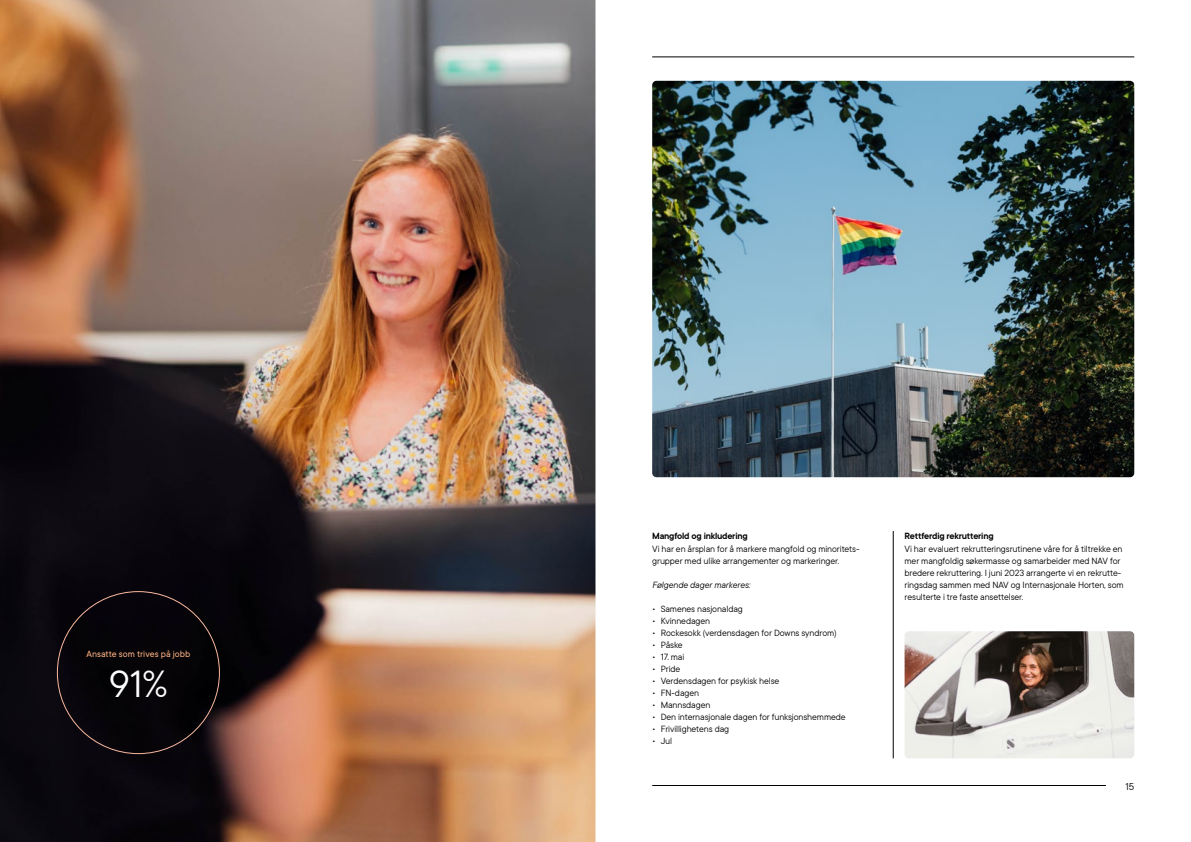
<style>
.page{position:relative;width:1191px;height:842px;background:#fff}
.page>*{position:absolute;margin:0;border:0;box-sizing:border-box;transform-origin:0 0}
.t1{font:42px "TT Commons";color:#fff}
.t2{font:11px "TT Commons";color:#000}
.t3{font:10px/12px "TT Commons";letter-spacing:-.01em;color:#000}
.t4{font:600 10px "TT Commons";letter-spacing:-.02em;color:#000}
.t5{font:italic 10px "TT Commons";letter-spacing:-.01em;color:#000}
.t6{font:10px "TT Commons";color:#feb183}
</style>
<div class="page">
<hr style="left:652px;top:57px;width:482px;height:1px;background:#000">
<hr style="left:652px;top:785px;width:454px;height:1px;background:#000">
<img style="left:0;top:0;width:595px;height:842px">
<img style="left:652px;top:81px;width:482px;height:396px">
<hr style="left:893px;top:531px;width:1px;height:227px;background:#000">
<img style="left:904px;top:631px;width:230px;height:127px">
<p class="t6" style="left:87px;top:648px;width:105px">Ansatte som trives på jobb</p>
<h1 class="t1" style="left:109px;top:658px;width:60px">91%</h1>
<p class="t4" style="left:652px;top:530px;width:97px">Mangfold og inkludering</p>
<p class="t3" style="left:652px;top:543px;width:209px">Vi har en årsplan for å markere mangfold og minoritets&shy;grupper med ulike arrangementer og markeringer.</p>
<p class="t5" style="left:652px;top:579px;width:99px">Følgende dager markeres:</p>
<p class="t3" style="left:652px;top:603px;width:92px">• Samenes nasjonaldag</p>
<p class="t3" style="left:652px;top:615px;width:59px">• Kvinnedagen</p>
<p class="t3" style="left:652px;top:627px;width:186px">• Rockesokk (verdensdagen for Downs syndrom)</p>
<p class="t3" style="left:652px;top:639px;width:32px">• Påske</p>
<p class="t3" style="left:652px;top:651px;width:34px">• 17. mai</p>
<p class="t3" style="left:652px;top:663px;width:30px">• Pride</p>
<p class="t3" style="left:652px;top:675px;width:129px">• Verdensdagen for psykisk helse</p>
<p class="t3" style="left:652px;top:687px;width:48px">• FN-dagen</p>
<p class="t3" style="left:652px;top:699px;width:60px">• Mannsdagen</p>
<p class="t3" style="left:652px;top:711px;width:195px">• Den internasjonale dagen for funksjonshemmede</p>
<p class="t3" style="left:652px;top:723px;width:79px">• Frivillighetens dag</p>
<p class="t3" style="left:652px;top:735px;width:21px">• Jul</p>
<p class="t4" style="left:904px;top:530px;width:91px">Rettferdig rekruttering</p>
<p class="t3" style="left:904px;top:543px;width:220px">Vi har evaluert rekrutteringsrutinene våre for å tiltrekke en mer mangfoldig søkermasse og samarbeider med NAV for bredere rekruttering. I juni 2023 arrangerte vi en rekrutte&shy;ringsdag sammen med NAV og Internasjonale Horten, som resulterte i tre faste ansettelser.</p>
<p class="t2" style="left:1125px;top:780px;width:10px">15</p>
</div>
